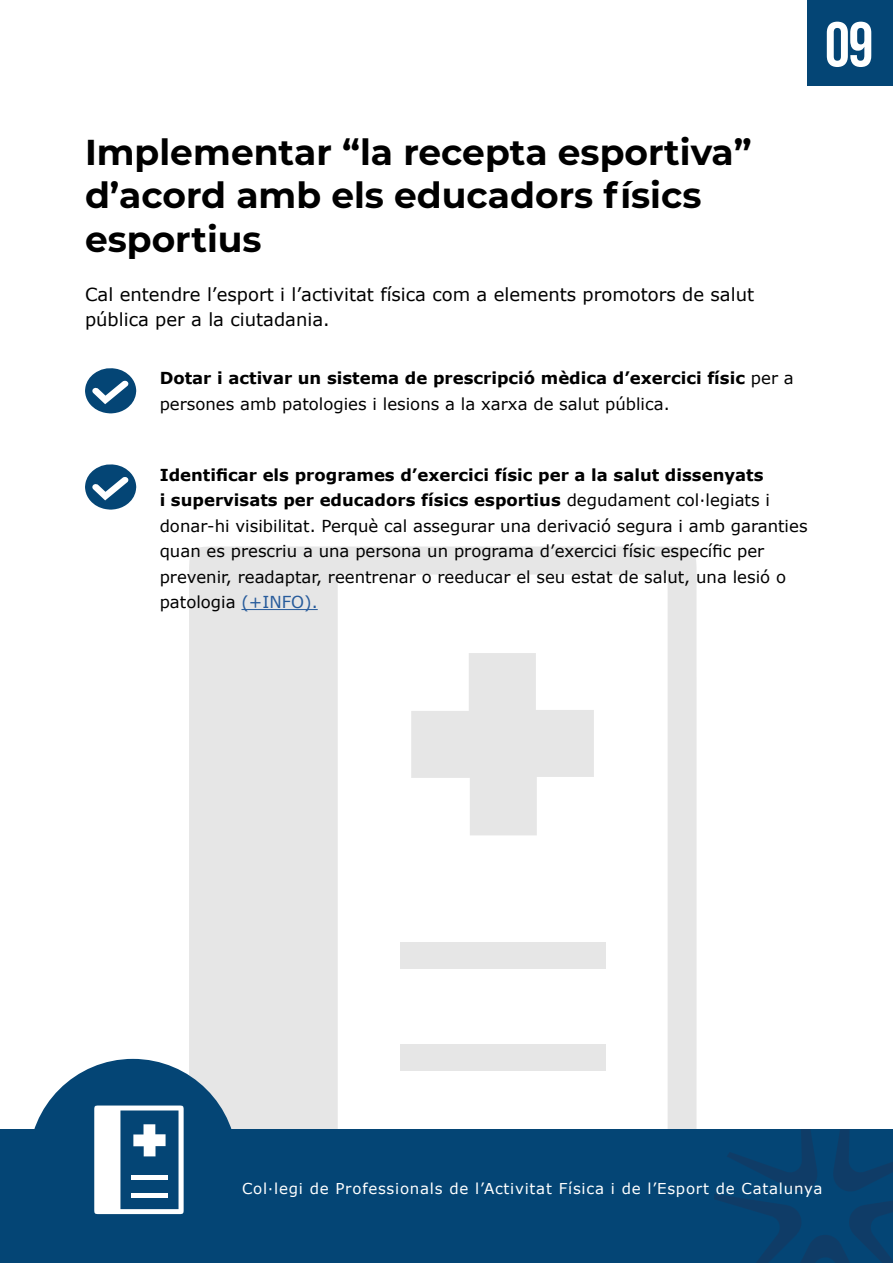
<style>
.page{position:relative;width:893px;height:1263px;background:#fff}
.page>*{position:absolute;margin:0;border:0;box-sizing:border-box;transform-origin:0 0}
.t1{font:63px "Bebas Neue";color:#fff}
.t2{font:700 36px/43.5px "Montserrat";color:#000}
.t3{font:18px/25.5px "Verdana";color:#000}
.t4{font:16.5px/25.5px "Verdana";color:#000}
.t5{font:700 16.5px/25.5px "Verdana";color:#000}
.t6{font:15px "Verdana";letter-spacing:.05em;color:#fff}
.s1{font-weight:400}
.s2{font-weight:700}
.s3{color:#275b9b}
</style>
<div class="page">
<svg style="left:189px;top:546px;width:508px;height:584px"></svg>
<svg style="left:411px;top:653px;width:183px;height:182px"></svg>
<div style="left:400px;top:1044px;width:206px;height:26px;background:#e6e6e6"></div>
<div style="left:400px;top:943px;width:205px;height:26px;background:#e6e6e6"></div>
<div style="left:808px;top:0;width:85px;height:85px;background:#044575"></div>
<svg style="left:85px;top:368px;width:51px;height:45px"></svg>
<hr style="left:241px;top:609px;width:77px;height:1px;background:#275b9b">
<svg style="left:85px;top:464px;width:51px;height:46px"></svg>
<div style="left:0;top:1130px;width:893px;height:133px;background:#044575"></div>
<svg style="left:714px;top:1130px;width:179px;height:133px"></svg>
<svg style="left:29px;top:1059px;width:208px;height:156px"></svg>
<div style="left:131px;top:1193px;width:37px;height:5px;background:#fff"></div>
<div style="left:131px;top:1175px;width:37px;height:5px;background:#fff"></div>
<h1 class="t1" style="left:825px;top:9px;width:50px">09</h1>
<h2 class="t2" style="left:85px;top:128px;width:668px">Implementar “la recepta esportiva” d’acord amb els educadors físics esportius</h2>
<p class="t3" style="left:85px;top:281px;width:671px">Cal entendre l’esport i l’activitat física com a elements promotors de salut pública per a la ciutadania.</p>
<p class="t5" style="left:160px;top:365px;width:636px">Dotar i activar un sistema de prescripció mèdica d’exercici físic <span class="s1">per a persones amb patologies i lesions a la xarxa de salut pública.</span></p>
<p class="t4" style="left:160px;top:462px;width:649px"><span class="s2">Identificar els programes d’exercici físic per a la salut dissenyats<br>i supervisats per educadors físics esportius</span> degudament col·legiats i donar-hi visibilitat. Perquè cal assegurar una derivació segura i amb garanties quan es prescriu a una persona un programa d’exercici físic específic per prevenir, readaptar, reentrenar o reeducar el seu estat de salut, una lesió o patologia <span class="s3">(+INFO).</span></p>
<p class="t6" style="left:242px;top:1178px;width:582px">Col·legi de Professionals de l’Activitat Física i de l’Esport de Catalunya</p>
</div>
